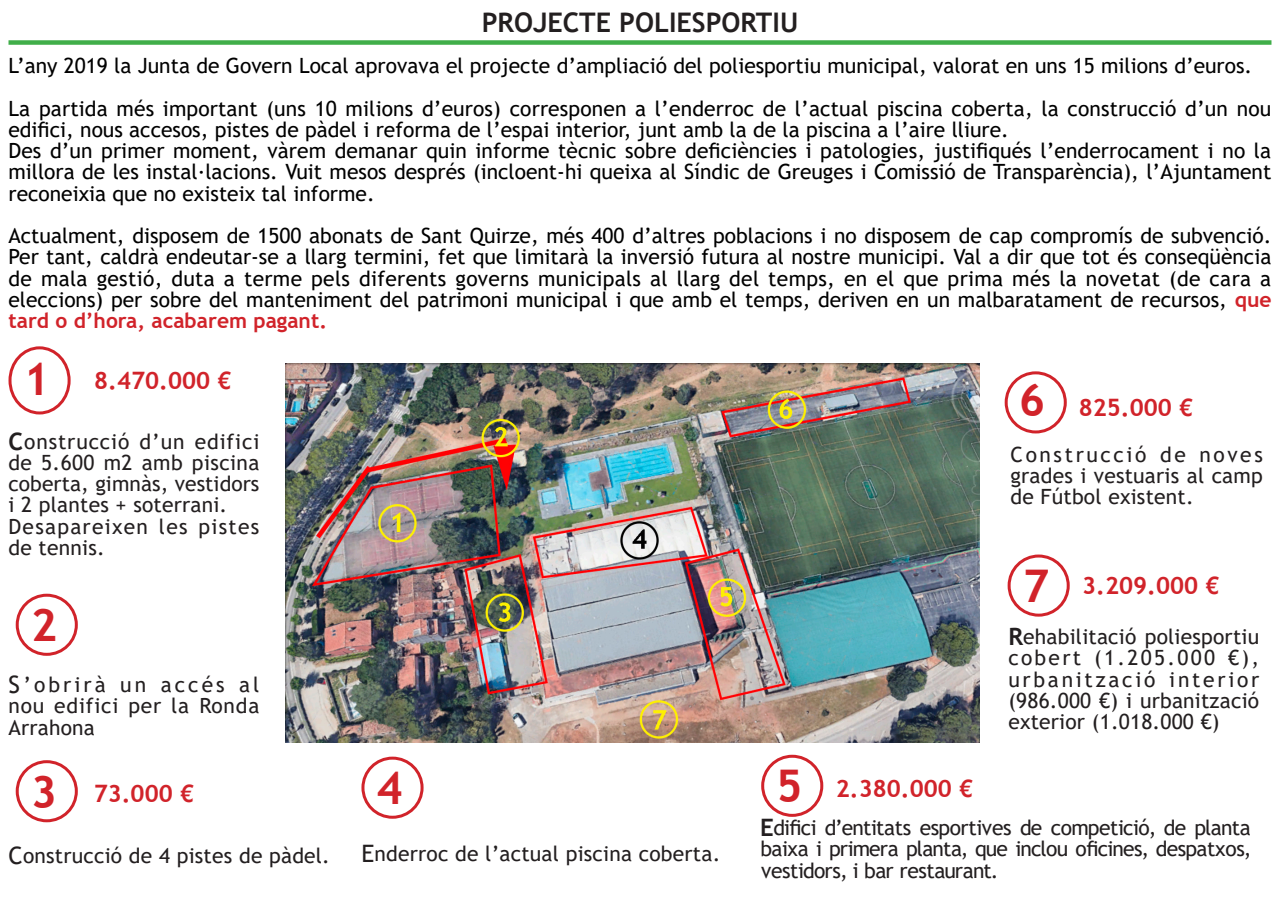
<style>
.page{position:relative;width:1280px;height:910px;background:#fff}
.page>*{position:absolute;margin:0;border:0;box-sizing:border-box;transform-origin:0 0}
.t1{font:700 45px "Trebuchet MS";color:#d1232a}
.t2{font:700 27px "Trebuchet MS";color:#231f20}
.t3{font:700 24px "Trebuchet MS";color:#d1232a}
.t4{font:21px/21.3px "Trebuchet MS";color:#000;text-align:justify}
.t5{font:21px/21.3px "Trebuchet MS";letter-spacing:.01em;color:#231f20;text-align:justify}
.t6{font:21px/21.3px "Trebuchet MS";letter-spacing:.06em;color:#231f20}
.s1{font-weight:700;color:#d1232a}
.s2{font-weight:700;font-size:24px}
.s3{font-size:24px}
</style>
<div class="page">
<div style="left:9px;top:40px;width:1262px;height:5px;background:#40ae49"></div>
<img style="left:286px;top:364px;width:693px;height:378px">
<div style="left:9px;top:346px;width:62px;height:68px;border:3px solid #d1232a;border-radius:50%"></div>
<div style="left:16px;top:594px;width:62px;height:62px;border:3px solid #d1232a;border-radius:50%"></div>
<div style="left:16px;top:760px;width:62px;height:62px;border:3px solid #d1232a;border-radius:50%"></div>
<div style="left:361px;top:757px;width:63px;height:62px;border:3px solid #d1232a;border-radius:50%"></div>
<div style="left:761px;top:755px;width:62px;height:62px;border:3px solid #d1232a;border-radius:50%"></div>
<div style="left:1005px;top:371px;width:62px;height:62px;border:3px solid #d1232a;border-radius:50%"></div>
<div style="left:1007px;top:554px;width:63px;height:63px;border:3px solid #d1232a;border-radius:50%"></div>
<p class="t2" style="left:482px;top:5px;width:318px">PROJECTE POLIESPORTIU</p>
<p class="t4" style="left:9px;top:55px;width:1245px">L’any 2019 la Junta de Govern Local aprovava el projecte d’ampliació del poliesportiu municipal, valorat en uns 15 milions d’euros.</p>
<p class="t4" style="left:9px;top:97px;width:1264px">La partida més important (uns 10 milions d’euros) corresponen a l’enderroc de l’actual piscina coberta, la construcció d’un nou edifici, nous accesos, pistes de pàdel i reforma de l’espai interior, junt amb la de la piscina a l’aire lliure.</p>
<p class="t4" style="left:9px;top:140px;width:1264px">Des d’un primer moment, vàrem demanar quin informe tècnic sobre deficiències i patologies, justifiqués l’enderrocament i no la millora de les instal·lacions. Vuit mesos després (incloent-hi queixa al Síndic de Greuges i Comissió de Transparència), l’Ajuntament reconeixia que no existeix tal informe.</p>
<p class="t4" style="left:9px;top:225px;width:1264px">Actualment, disposem de 1500 abonats de Sant Quirze, més 400 d’altres poblacions i no disposem de cap compromís de subvenció.<br>Per tant, caldrà endeutar-se a llarg termini, fet que limitarà la inversió futura al nostre municipi. Val a dir que tot és conseqüència de mala gestió, duta a terme pels diferents governs municipals al llarg del temps, en el que prima més la novetat (de cara a eleccions) per sobre del manteniment del patrimoni municipal i que amb el temps, deriven en un malbaratament de recursos, <span class="s1">que tard o d’hora, acabarem pagant.</span></p>
<p class="t1" style="left:24px;top:350px;width:28px">1</p>
<p class="t3" style="left:94px;top:365px;width:139px">8.470.000 €</p>
<p class="t5" style="left:9px;top:430px;width:252px"><span class="s2">C</span>onstrucció d’un edifici de 5.600 m2 amb piscina coberta, gimnàs, vestidors i 2 plantes + soterrani.</p>
<p class="t6" style="left:9px;top:515px;width:252px">Desapareixen les pistes de tennis.</p>
<p class="t1" style="left:31px;top:597px;width:28px">2</p>
<p class="t5" style="left:9px;top:674px;width:252px"><span class="s3">S</span>’obrirà un accés al nou edifici per la Ronda Arrahona</p>
<p class="t1" style="left:31px;top:763px;width:28px">3</p>
<p class="t1" style="left:377px;top:760px;width:28px">4</p>
<p class="t1" style="left:776px;top:758px;width:28px">5</p>
<p class="t3" style="left:94px;top:778px;width:102px">73.000 €</p>
<p class="t3" style="left:836px;top:773px;width:139px">2.380.000 €</p>
<p class="t1" style="left:1019px;top:372px;width:28px">6</p>
<p class="t3" style="left:1079px;top:392px;width:116px">825.000 €</p>
<p class="t5" style="left:1010px;top:444px;width:254px">Construcció de noves grades i vestuaris al camp de Fútbol existent.</p>
<p class="t1" style="left:1023px;top:558px;width:28px">7</p>
<p class="t3" style="left:1082px;top:571px;width:139px">3.209.000 €</p>
<p class="t5" style="left:1008px;top:626px;width:252px"><span class="s2">R</span>ehabilitació poliesportiu cobert (1.205.000 €), urbanització interior (986.000 €) i urbanització exterior (1.018.000 €)</p>
<p class="t5" style="left:9px;top:845px;width:323px"><span class="s3">C</span>onstrucció de 4 pistes de pàdel.</p>
<p class="t5" style="left:361px;top:843px;width:360px"><span class="s3">E</span>nderroc de l’actual piscina coberta.</p>
<p class="t5" style="left:760px;top:817px;width:493px"><span class="s2">E</span>difici d’entitats esportives de competició, de planta baixa i primera planta, que inclou oficines, despatxos, vestidors, i bar restaurant.</p>
</div>
